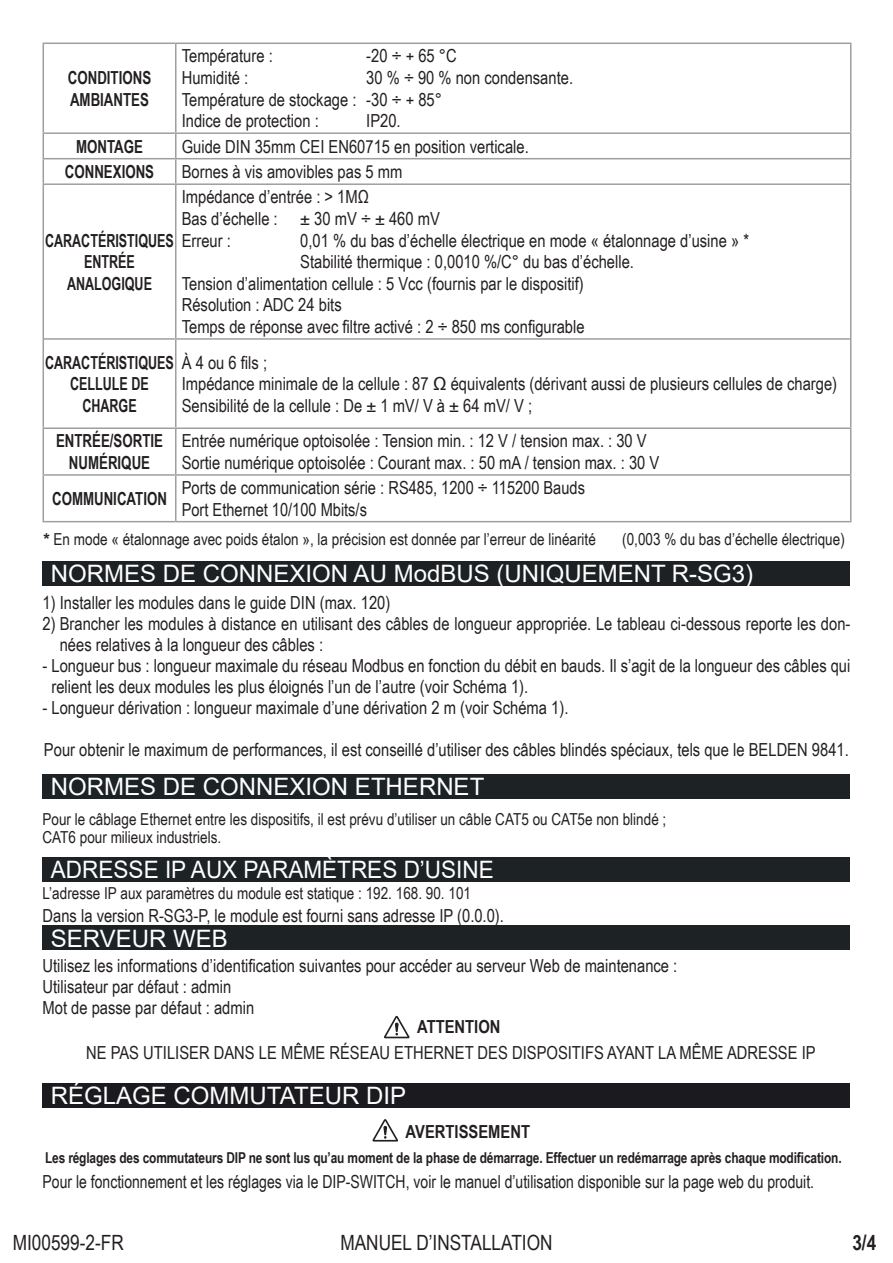
<style>
.page{position:relative;width:893px;height:1263px;background:#fff}
.page>*{position:absolute;margin:0;border:0;box-sizing:border-box;transform-origin:0 0}
.t1{font:24px "Arial";color:#fff}
.t2{font:24px "Arial";color:#fff;scale:.94 1}
.t3{font:21px "Arial Narrow";color:#231f20}
.t4{font:700 21px "Arial Narrow";color:#231f20}
.t5{font:18px/21.6px "Arial Narrow";color:#231f20}
.t6{font:18px "Arial Narrow";color:#231f20;scale:.95 1}
.t7{font:700 18px "Arial Narrow";color:#231f20;scale:.85 1}
.t8{font:700 18px/21.6px "Arial Narrow";color:#231f20;scale:.9 1}
.t9{font:700 18px "Arial Narrow";color:#231f20}
.t10{font:16.5px/18px "Arial Narrow";color:#231f20}
.t11{font:700 15px "Arial Narrow";letter-spacing:-.01em;color:#231f20}
.s1{font-weight:400}
.s2{font-family:"Arial";font-weight:700}
</style>
<div class="page">
<div style="left:43px;top:857px;width:807px;height:24px;background:#1d2225"></div>
<div style="left:43px;top:774px;width:807px;height:24px;background:#1d2225"></div>
<div style="left:43px;top:561px;width:807px;height:24px;background:#1d2124"></div>
<hr style="left:43px;top:43px;width:133px;height:1px;background:#9da0a1">
<hr style="left:43px;top:44px;width:1px;height:88px;background:#9da0a1">
<hr style="left:43px;top:183px;width:133px;height:2px;background:#9da0a1">
<hr style="left:43px;top:185px;width:1px;height:154px;background:#9da0a1">
<hr style="left:43px;top:339px;width:1px;height:88px;background:#9da0a1">
<hr style="left:44px;top:338px;width:132px;height:2px;background:#9da0a1">
<hr style="left:43px;top:427px;width:133px;height:2px;background:#9da0a1">
<hr style="left:43px;top:429px;width:1px;height:45px;background:#9da0a1">
<hr style="left:43px;top:476px;width:1px;height:45px;background:#9da0a1">
<hr style="left:43px;top:521px;width:133px;height:1px;background:#9da0a1">
<hr style="left:176px;top:43px;width:675px;height:1px;background:#9da0a1">
<hr style="left:175px;top:44px;width:1px;height:88px;background:#9da0a1">
<hr style="left:850px;top:44px;width:1px;height:88px;background:#9da0a1">
<svg style="left:175px;top:134px;width:1px;height:49px"></svg>
<hr style="left:176px;top:183px;width:675px;height:2px;background:#9da0a1">
<hr style="left:175px;top:185px;width:1px;height:153px;background:#9da0a1">
<hr style="left:850px;top:185px;width:1px;height:154px;background:#9da0a1">
<hr style="left:175px;top:340px;width:1px;height:87px;background:#9da0a1">
<hr style="left:850px;top:339px;width:1px;height:88px;background:#9da0a1">
<hr style="left:176px;top:338px;width:674px;height:2px;background:#9da0a1">
<hr style="left:176px;top:427px;width:675px;height:2px;background:#9da0a1">
<hr style="left:175px;top:429px;width:1px;height:45px;background:#9da0a1">
<hr style="left:850px;top:429px;width:1px;height:45px;background:#9da0a1">
<hr style="left:175px;top:476px;width:1px;height:45px;background:#9da0a1">
<hr style="left:850px;top:476px;width:1px;height:45px;background:#9da0a1">
<hr style="left:176px;top:521px;width:675px;height:1px;background:#9da0a1">
<hr style="left:43px;top:132px;width:133px;height:2px;background:#9d9f9f">
<hr style="left:176px;top:132px;width:675px;height:2px;background:#9d9f9f">
<hr style="left:43px;top:474px;width:133px;height:2px;background:#9d9f9f">
<hr style="left:176px;top:474px;width:675px;height:2px;background:#9d9f9f">
<hr style="left:43px;top:158px;width:133px;height:1px;background:#9d9f9f">
<svg style="left:43px;top:134px;width:1px;height:49px"></svg>
<hr style="left:176px;top:158px;width:675px;height:1px;background:#9d9f9f">
<svg style="left:850px;top:134px;width:1px;height:49px"></svg>
<div style="left:43px;top:1083px;width:807px;height:24px;background:#1b1a1f"></div>
<div style="left:43px;top:926px;width:807px;height:24px;background:#1d2225"></div>
<svg style="left:384px;top:1016px;width:25px;height:22px"></svg>
<svg style="left:372px;top:1119px;width:26px;height:22px"></svg>
<p class="t8" style="left:68px;top:66px;width:94px">CONDITIONS<br>AMBIANTES</p>
<p class="t5" style="left:182px;top:45px;width:93px">Température :</p>
<p class="t5" style="left:366px;top:45px;width:92px">-20 ÷ + 65 °C</p>
<p class="t5" style="left:182px;top:66px;width:68px">Humidité :</p>
<p class="t5" style="left:182px;top:66px;width:393px;text-indent:184px">30 % ÷ 90 % non condensante.<br>Température de stockage : -30 ÷ + 85°<br>Indice de protection :</p>
<p class="t5" style="left:366px;top:109px;width:36px">IP20.</p>
<p class="t8" style="left:76px;top:134px;width:76px">MONTAGE</p>
<p class="t5" style="left:182px;top:135px;width:349px">Guide DIN 35mm CEI EN60715 en position verticale.</p>
<p class="t8" style="left:65px;top:160px;width:101px">CONNEXIONS</p>
<p class="t5" style="left:182px;top:160px;width:222px">Bornes à vis amovibles pas 5 mm</p>
<p class="t5" style="left:182px;top:185px;width:189px">Impédance d’entrée : &gt; 1MΩ</p>
<p class="t5" style="left:182px;top:207px;width:260px">Bas d’échelle : ± 30 mV ÷ ± 460 mV</p>
<p class="t5" style="left:300px;top:229px;width:450px">0,01 % du bas d’échelle électrique en mode « étalonnage d’usine » *</p>
<p class="t5" style="left:300px;top:250px;width:335px">Stabilité thermique : 0,0010 %/C° du bas d’échelle.</p>
<p class="t5" style="left:182px;top:272px;width:403px">Tension d’alimentation cellule : 5 Vcc (fournis par le dispositif)</p>
<p class="t5" style="left:182px;top:293px;width:161px">Résolution : ADC 24 bits</p>
<p class="t5" style="left:182px;top:315px;width:404px">Temps de réponse avec filtre activé : 2 ÷ 850 ms configurable</p>
<p class="t7" style="left:45px;top:349px;width:263px">CARACTÉRISTIQUES <span class="s1">À 4 ou 6 fils ;</span></p>
<p class="t7" style="left:70px;top:370px;width:94px">CELLULE DE</p>
<p class="t7" style="left:82px;top:392px;width:65px">CHARGE</p>
<p class="t7" style="left:45px;top:227px;width:220px">CARACTÉRISTIQUES <span class="s1">Erreur :</span></p>
<p class="t7" style="left:84px;top:248px;width:61px">ENTRÉE</p>
<p class="t7" style="left:67px;top:270px;width:102px">ANALOGIQUE</p>
<p class="t5" style="left:182px;top:372px;width:657px">Impédance minimale de la cellule : 87 Ω équivalents (dérivant aussi de plusieurs cellules de charge)<br>Sensibilité de la cellule : De ± 1 mV/ V à ± 64 mV/ V ;</p>
<p class="t8" style="left:56px;top:429px;width:120px;text-align:center">ENTRÉE/SORTIE<br>NUMÉRIQUE</p>
<p class="t5" style="left:182px;top:429px;width:479px">Entrée numérique optoisolée : Tension min. : 12 V / tension max. : 30 V<br>Sortie numérique optoisolée : Courant max. : 50 mA / tension max. : 30 V</p>
<p class="t8" style="left:52px;top:487px;width:129px">COMMUNICATION</p>
<p class="t5" style="left:182px;top:476px;width:405px">Ports de communication série : RS485, 1200 ÷ 115200 Bauds<br>Port Ethernet 10/100 Mbits/s</p>
<p class="t10" style="left:43px;top:530px;width:554px"><span class="s2">*</span> En mode « étalonnage avec poids étalon », la précision est donnée par l’erreur de linéarité</p>
<p class="t10" style="left:622px;top:530px;width:224px">(0,003 % du bas d’échelle électrique)</p>
<h1 class="t1" style="left:51px;top:557px;width:704px">NORMES DE CONNEXION AU ModBUS (UNIQUEMENT R-SG3)</h1>
<p class="t5" style="left:43px;top:591px;width:349px">1) Installer les modules dans le guide DIN (max. 120)</p>
<p class="t5" style="left:60px;top:612px;width:792px;line-height:21px;text-indent:-17px">2) Brancher les modules à distance en utilisant des câbles de longueur appropriée. Le tableau ci-dessous reporte les don&shy;nées relatives à la longueur des câbles :</p>
<p class="t5" style="left:52px;top:654px;width:800px;line-height:21px;text-indent:-9px">- Longueur bus : longueur maximale du réseau Modbus en fonction du débit en bauds. Il s’agit de la longueur des câbles qui relient les deux modules les plus éloignés l’un de l’autre (voir Schéma 1).</p>
<p class="t5" style="left:43px;top:696px;width:527px">- Longueur dérivation : longueur maximale d’une dérivation 2 m (voir Schéma 1).</p>
<p class="t5" style="left:44px;top:738px;width:806px">Pour obtenir le maximum de performances, il est conseillé d’utiliser des câbles blindés spéciaux, tels que le BELDEN 9841.</p>
<h1 class="t1" style="left:51px;top:770px;width:435px">NORMES DE CONNEXION ETHERNET</h1>
<p class="t10" style="left:43px;top:809px;width:625px">Pour le câblage Ethernet entre les dispositifs, il est prévu d’utiliser un câble CAT5 ou CAT5e non blindé ;<br>CAT6 pour milieux industriels.</p>
<h1 class="t2" style="left:51px;top:853px;width:473px">ADRESSE IP AUX PARAMÈTRES D’USINE</h1>
<p class="t10" style="left:43px;top:883px;width:430px">L’adresse IP aux paramètres du module est statique : 192. 168. 90. 101</p>
<p class="t5" style="left:43px;top:904px;width:463px">Dans la version R-SG3-P, le module est fourni sans adresse IP (0.0.0).</p>
<h1 class="t1" style="left:51px;top:922px;width:178px">SERVEUR WEB</h1>
<p class="t5" style="left:43px;top:954px;width:636px;line-height:21px">Utilisez les informations d’identification suivantes pour accéder au serveur Web de maintenance :<br>Utilisateur par défaut : admin<br>Mot de passe par défaut : admin</p>
<p class="t9" style="left:417px;top:1012px;width:85px">ATTENTION</p>
<p class="t5" style="left:86px;top:1041px;width:731px">NE PAS UTILISER DANS LE MÊME RÉSEAU ETHERNET DES DISPOSITIFS AYANT LA MÊME ADRESSE IP</p>
<h1 class="t1" style="left:51px;top:1079px;width:357px">RÉGLAGE COMMUTATEUR DIP</h1>
<p class="t9" style="left:406px;top:1118px;width:126px">AVERTISSEMENT</p>
<p class="t6" style="left:43px;top:1168px;width:814px">Pour le fonctionnement et les réglages via le DIP-SWITCH, voir le manuel d’utilisation disponible sur la page web du produit.</p>
<p class="t11" style="left:45px;top:1146px;width:798px">Les réglages des commutateurs DIP ne sont lus qu’au moment de la phase de démarrage. Effectuer un redémarrage après chaque modification.</p>
<p class="t3" style="left:13px;top:1227px;width:113px">MI00599-2-FR</p>
<p class="t3" style="left:340px;top:1227px;width:214px">MANUEL D’INSTALLATION</p>
<p class="t4" style="left:852px;top:1227px;width:25px">3/4</p>
</div>
